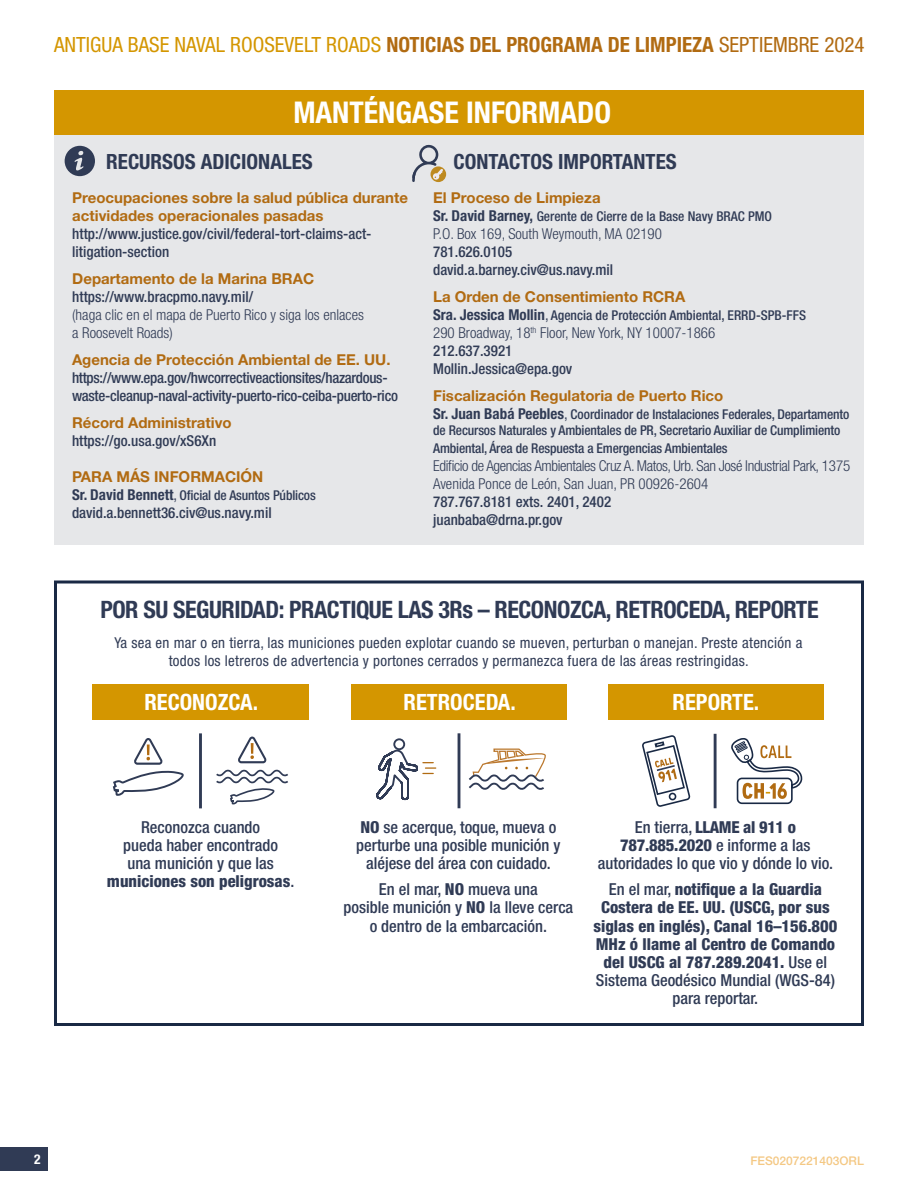
<style>
.page{position:relative;width:918px;height:1188px;background:#fff}
.page>*{position:absolute;margin:0;border:0;box-sizing:border-box;transform-origin:0 0}
.t1{font:700 condensed 30px "Helvetica Neue LT Std";color:#fff}
.t2{font:700 condensed 24px "Helvetica Neue LT Std";letter-spacing:-.02em;color:#303b55}
.t3{font:700 condensed 22.5px "Helvetica Neue LT Std";color:#fff}
.t4{font:condensed 21px "Helvetica Neue LT Std";color:#d49600}
.t5{font:700 condensed 21px "Helvetica Neue LT Std";color:#303b55}
.t6{font:500 condensed 16.5px/18px "Helvetica Neue LT Std";color:#303b55;text-align:center}
.t7{font:800 condensed 16.5px/18px "Helvetica Neue LT Std";color:#303b55;text-align:center}
.t8{font:500 condensed 15px/18px "Helvetica Neue LT Std";color:#303b55}
.t9{font:700 15px/18px "Helvetica Neue LT Std";color:#b16b12}
.t10{font:condensed 15px/18px "Helvetica Neue LT Std";letter-spacing:.02em;color:#303b55;text-align:center}
.t11{font:300 condensed 15px/18px "Helvetica Neue LT Std";color:#303b55}
.t12{font:500 condensed 15px/18px "Helvetica Neue LT Std";letter-spacing:-.02em;color:#303b55}
.t13{font:300 condensed 15px/18px "Helvetica Neue LT Std";letter-spacing:-.025em;color:#303b55}
.t14{font:500 condensed 13.5px/16.2px "Helvetica Neue LT Std";letter-spacing:-.01em;color:#303b55}
.t15{font:700 condensed 13.5px "Helvetica Neue LT Std";color:#fff}
.t16{font:500 12px "Helvetica Neue LT Std";color:#f4c884}
.s1{font-weight:700;color:#b16b12}
.s2{color:#b16b12}
.s3{font-weight:700;font-size:15px}
.s4{font-weight:400;font-size:15px}
.s5{font-weight:800}
.s6{font-weight:500}
</style>
<div class="page">
<div style="left:0;top:1148px;width:47px;height:23px;background:#303b55"></div>
<div style="left:351px;top:684px;width:216px;height:36px;background:#d49600"></div>
<hr style="left:458px;top:733px;width:2px;height:75px;background:#303b55">
<svg style="left:468px;top:748px;width:78px;height:42px"></svg>
<svg style="left:376px;top:738px;width:60px;height:63px"></svg>
<div style="left:608px;top:684px;width:216px;height:36px;background:#d49600"></div>
<svg style="left:642px;top:735px;width:49px;height:72px"></svg>
<hr style="left:714px;top:734px;width:3px;height:74px;background:#303b55">
<div style="left:737px;top:778px;width:56px;height:26px;border:2px solid #192944;border-radius:4px"></div>
<svg style="left:731px;top:738px;width:72px;height:61px"></svg>
<div style="left:93px;top:684px;width:216px;height:36px;background:#d49600"></div>
<svg style="left:112px;top:738px;width:72px;height:58px"></svg>
<hr style="left:199px;top:733px;width:3px;height:75px;background:#303b55">
<svg style="left:216px;top:737px;width:72px;height:68px"></svg>
<div style="left:54px;top:135px;width:810px;height:409px;background:#e6e7e9"></div>
<svg style="left:65px;top:146px;width:30px;height:30px"></svg>
<svg style="left:431px;top:166px;width:15px;height:16px"></svg>
<svg style="left:412px;top:145px;width:31px;height:38px"></svg>
<div style="left:54px;top:90px;width:810px;height:45px;background:#d49600"></div>
<div style="left:54px;top:580px;width:810px;height:446px;border:3px solid #192944"></div>
<p class="t4" style="left:54px;top:33px;width:812px">ANTIGUA BASE NAVAL ROOSEVELT ROADS <span class="s1">NOTICIAS DEL PROGRAMA DE LIMPIEZA</span> <span class="s2">SEPTIEMBRE 2024</span></p>
<p class="t1" style="left:293px;top:94px;width:319px">MANTÉNGASE INFORMADO</p>
<p class="t5" style="left:106px;top:149px;width:208px">RECURSOS ADICIONALES</p>
<p class="t9" style="left:72px;top:188px;width:337px">Preocupaciones sobre la salud pública durante actividades operacionales pasadas</p>
<p class="t8" style="left:72px;top:224px;width:301px">http://www.justice.gov/civil/federal-tort-claims-act&shy;litigation-section</p>
<p class="t9" style="left:72px;top:269px;width:243px">Departamento de la Marina BRAC</p>
<p class="t8" style="left:72px;top:287px;width:182px">https://www.bracpmo.navy.mil/</p>
<p class="t11" style="left:72px;top:305px;width:293px">(haga clic en el mapa de Puerto Rico y siga los enlaces a Roosevelt Roads)</p>
<p class="t9" style="left:72px;top:350px;width:320px">Agencia de Protección Ambiental de EE. UU.</p>
<p class="t12" style="left:72px;top:368px;width:327px">https://www.epa.gov/hwcorrectiveactionsites/hazardous&shy;waste-cleanup-naval-activity-puerto-rico-ceiba-puerto-rico</p>
<p class="t9" style="left:72px;top:413px;width:161px">Récord Administrativo</p>
<p class="t8" style="left:72px;top:431px;width:146px">https://go.usa.gov/xS6Xn</p>
<p class="t9" style="left:72px;top:467px;width:193px">PARA MÁS INFORMACIÓN</p>
<p class="t14" style="left:72px;top:486px;width:245px"><span class="s3">Sr. David Bennett</span><span class="s4">,</span> Oficial de Asuntos Públicos</p>
<p class="t8" style="left:72px;top:503px;width:201px">david.a.bennett36.civ@us.navy.mil</p>
<p class="t5" style="left:454px;top:149px;width:225px">CONTACTOS IMPORTANTES</p>
<p class="t9" style="left:433px;top:188px;width:169px">El Proceso de Limpieza</p>
<p class="t14" style="left:433px;top:207px;width:340px"><span class="s3">Sr. David Barney,</span> Gerente de Cierre de la Base Navy BRAC PMO</p>
<p class="t11" style="left:433px;top:224px;width:230px">P.O. Box 169, South Weymouth, MA 02190</p>
<p class="t8" style="left:433px;top:242px;width:81px">781.626.0105</p>
<p class="t8" style="left:433px;top:260px;width:181px">david.a.barney.civ@us.navy.mil</p>
<p class="t9" style="left:433px;top:287px;width:254px">La Orden de Consentimiento RCRA</p>
<p class="t14" style="left:433px;top:306px;width:374px"><span class="s3">Sra. Jessica Mollin</span><span class="s4">,</span> Agencia de Protección Ambiental, ERRD-SPB-FFS</p>
<p class="t11" style="left:433px;top:323px;width:284px">290 Broadway, 18<sup>th</sup> Floor, New York, NY 10007-1866</p>
<p class="t8" style="left:433px;top:341px;width:81px">212.637.3921</p>
<p class="t8" style="left:433px;top:359px;width:141px">Mollin.Jessica@epa.gov</p>
<p class="t9" style="left:433px;top:386px;width:292px">Fiscalización Regulatoria de Puerto Rico</p>
<p class="t14" style="left:433px;top:405px;width:418px"><span class="s3">Sr. Juan Babá Peebles</span><span class="s4">,</span> Coordinador de Instalaciones Federales, Departamento de Recursos Naturales y Ambientales de PR, Secretario Auxiliar de Cumplimiento</p>
<p class="t14" style="left:433px;top:440px;width:296px">Ambiental, Área de Respuesta a Emergencias Ambientales</p>
<p class="t13" style="left:433px;top:456px;width:419px">Edificio de Agencias Ambientales Cruz A. Matos, Urb. San José Industrial Park, 1375<br>Avenida Ponce de León, San Juan, PR 00926-2604</p>
<p class="t8" style="left:433px;top:492px;width:180px">787.767.8181 exts. 2401, 2402</p>
<p class="t8" style="left:433px;top:510px;width:131px">juanbaba@drna.pr.gov</p>
<p class="t2" style="left:100px;top:595px;width:720px">POR SU SEGURIDAD: PRACTIQUE LAS 3Rs – RECONOZCA, RETROCEDA, REPORTE</p>
<p class="t10" style="left:114px;top:634px;width:689px">Ya sea en mar o en tierra, las municiones pueden explotar cuando se mueven, perturban o manejan. Preste atención a todos los letreros de advertencia y portones cerrados y permanezca fuera de las áreas restringidas.</p>
<p class="t3" style="left:144px;top:688px;width:115px">RECONOZCA.</p>
<p class="t3" style="left:404px;top:688px;width:114px">RETROCEDA.</p>
<p class="t3" style="left:673px;top:688px;width:88px">REPORTE.</p>
<p class="t6" style="left:107px;top:817px;width:189px">Reconozca cuando<br>pueda haber encontrado<br>una munición y que las <span class="s5">municiones son peligrosas</span>.</p>
<p class="t6" style="left:356px;top:817px;width:206px"><span class="s5">NO</span> se acerque, toque, mueva o perturbe una posible munición y aléjese del área con cuidado.</p>
<p class="t6" style="left:343px;top:880px;width:231px">En el mar, <span class="s5">NO</span> mueva una<br>posible munición y <span class="s5">NO</span> la lleve cerca o dentro de la embarcación.</p>
<p class="t6" style="left:598px;top:817px;width:237px">En tierra, <span class="s5">LLAME al 911 o<br>787.885.2020</span> e informe a las autoridades lo que vio y dónde lo vio.</p>
<p class="t7" style="left:594px;top:880px;width:245px"><span class="s6">En el mar,</span> notifique a la Guardia<br>Costera de EE. UU. (USCG, por sus siglas en inglés), Canal 16–156.800<br>MHz ó llame al Centro de Comando del USCG al 787.289.2041. <span class="s6">Use el<br>Sistema Geodésico Mundial (WGS-84) para reportar.</span></p>
<p class="t15" style="left:34px;top:1151px;width:8px">2</p>
<p class="t16" style="left:750px;top:1154px;width:115px">FES0207221403ORL</p>
</div>
